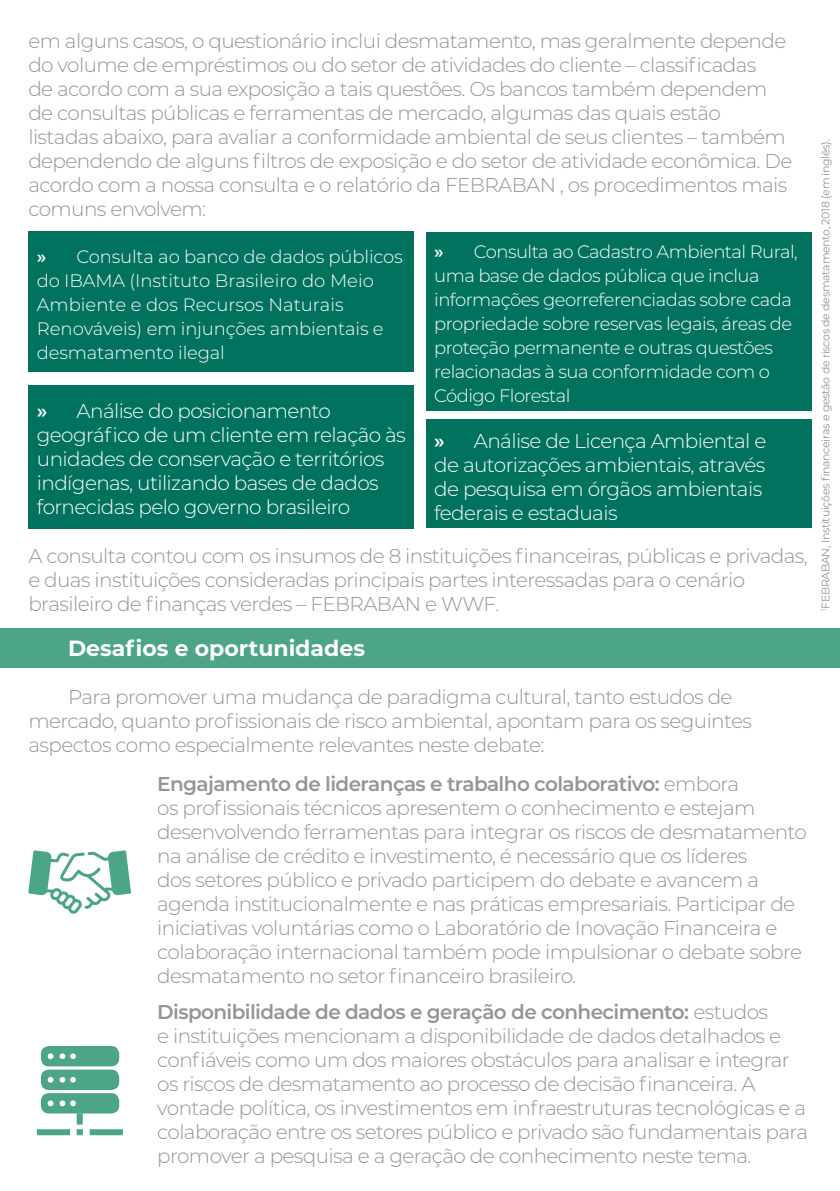
<style>
.page{position:relative;width:840px;height:1191px;background:#fff}
.page>*{position:absolute;margin:0;border:0;box-sizing:border-box;transform-origin:0 0}
.t1{font:700 22px "Montserrat";color:#fff}
.t2{font:300 20px/24px "Montserrat";letter-spacing:-.03em;color:#939598}
.t3{font:300 20px/24px "Montserrat";letter-spacing:-.03em;color:#fff}
.t4{font:300 18px/24px "Montserrat";letter-spacing:-.03em;color:#fff}
.t5{font:300 18px/24px "Montserrat";letter-spacing:-.01em;color:#fff}
.t6{font:11px "Montserrat";letter-spacing:-.03em;color:#939598}
.s1{font-weight:600}
</style>
<div class="page">
<div style="left:0;top:628px;width:839px;height:40px;background:#4ca586"></div>
<svg style="left:28px;top:850px;width:103px;height:63px"></svg>
<div style="left:28px;top:232px;width:386px;height:140px;background:#00725e"></div>
<div style="left:28px;top:385px;width:386px;height:143px;background:#00725e"></div>
<div style="left:425px;top:420px;width:386px;height:108px;background:#00725e"></div>
<div style="left:425px;top:232px;width:386px;height:178px;background:#00725e"></div>
<div style="left:37px;top:1129px;width:33px;height:6px;background:#4ca586"></div>
<div style="left:90px;top:1129px;width:33px;height:6px;background:#4ca586"></div>
<svg style="left:77px;top:1129px;width:6px;height:6px"></svg>
<div style="left:77px;top:1113px;width:6px;height:11px;background:#4ca586"></div>
<svg style="left:41px;top:1046px;width:78px;height:67px;background:#69b39a"></svg>
<p class="t2" style="left:28px;top:28px;width:765px">em alguns casos, o questionário inclui desmatamento, mas geralmente depende do volume de empréstimos ou do setor de atividades do cliente – classificadas<br>de acordo com a sua exposição a tais questões. Os bancos também dependem de consultas públicas e ferramentas de mercado, algumas das quais estão listadas abaixo, para avaliar a conformidade ambiental de seus clientes – também dependendo de alguns filtros de exposição e do setor de atividade econômica. De acordo com a nossa consulta e o relatório da FEBRABAN , os procedimentos mais comuns envolvem:</p>
<p class="t5" style="left:37px;top:244px;width:367px"><span class="s1">»</span> Consulta ao banco de dados públicos do IBAMA (Instituto Brasileiro do Meio Ambiente e dos Recursos Naturais Renováveis) em injunções ambientais e desmatamento ilegal</p>
<p class="t3" style="left:37px;top:398px;width:370px"><span class="s1">»</span> Análise do posicionamento geográfico de um cliente em relação às unidades de conservação e territórios indígenas, utilizando bases de dados fornecidas pelo governo brasileiro</p>
<p class="t4" style="left:434px;top:239px;width:365px"><span class="s1">»</span> Consulta ao Cadastro Ambiental Rural, uma base de dados pública que inclua informações georreferenciadas sobre cada propriedade sobre reservas legais, áreas de proteção permanente e outras questões relacionadas à sua conformidade com o Código Florestal</p>
<p class="t3" style="left:434px;top:428px;width:333px"><span class="s1">»</span> Análise de Licença Ambiental e de autorizações ambientais, através de pesquisa em órgãos ambientais federais e estaduais</p>
<p class="t2" style="left:28px;top:543px;width:780px">A consulta contou com os insumos de 8 instituições financeiras, públicas e privadas, e duas instituições consideradas principais partes interessadas para o cenário brasileiro de finanças verdes – FEBRABAN e WWF.</p>
<p class="t1" style="left:68px;top:633px;width:298px">Desafios e oportunidades</p>
<p class="t2" style="left:28px;top:684px;width:724px;text-indent:40px">Para promover uma mudança de paradigma cultural, tanto estudos de mercado, quanto profissionais de risco ambiental, apontam para os seguintes aspectos como especialmente relevantes neste debate:</p>
<p class="t2" style="left:157px;top:770px;width:651px"><span class="s1">Engajamento de lideranças e trabalho colaborativo:</span> embora<br>os profissionais técnicos apresentem o conhecimento e estejam desenvolvendo ferramentas para integrar os riscos de desmatamento na análise de crédito e investimento, é necessário que os líderes<br>dos setores público e privado participem do debate e avancem a agenda institucionalmente e nas práticas empresariais. Participar de iniciativas voluntárias como o Laboratório de Inovação Financeira e colaboração internacional também pode impulsionar o debate sobre desmatamento no setor financeiro brasileiro.</p>
<p class="t2" style="left:157px;top:998px;width:652px"><span class="s1">Disponibilidade de dados e geração de conhecimento:</span> estudos<br>e instituições mencionam a disponibilidade de dados detalhados e confiáveis como um dos maiores obstáculos para analisar e integrar os riscos de desmatamento ao processo de decisão financeira. A vontade política, os investimentos em infraestruturas tecnológicas e a colaboração entre os setores público e privado são fundamentais para promover a pesquisa e a geração de conhecimento neste tema.</p>
<p class="t6" style="left:817px;top:611px;width:473px;rotate:-90deg"><sup>1</sup>FEBRABAN, Instituições financeiras e gestão de riscos de desmatamento, 2018 (em inglês).</p>
</div>
